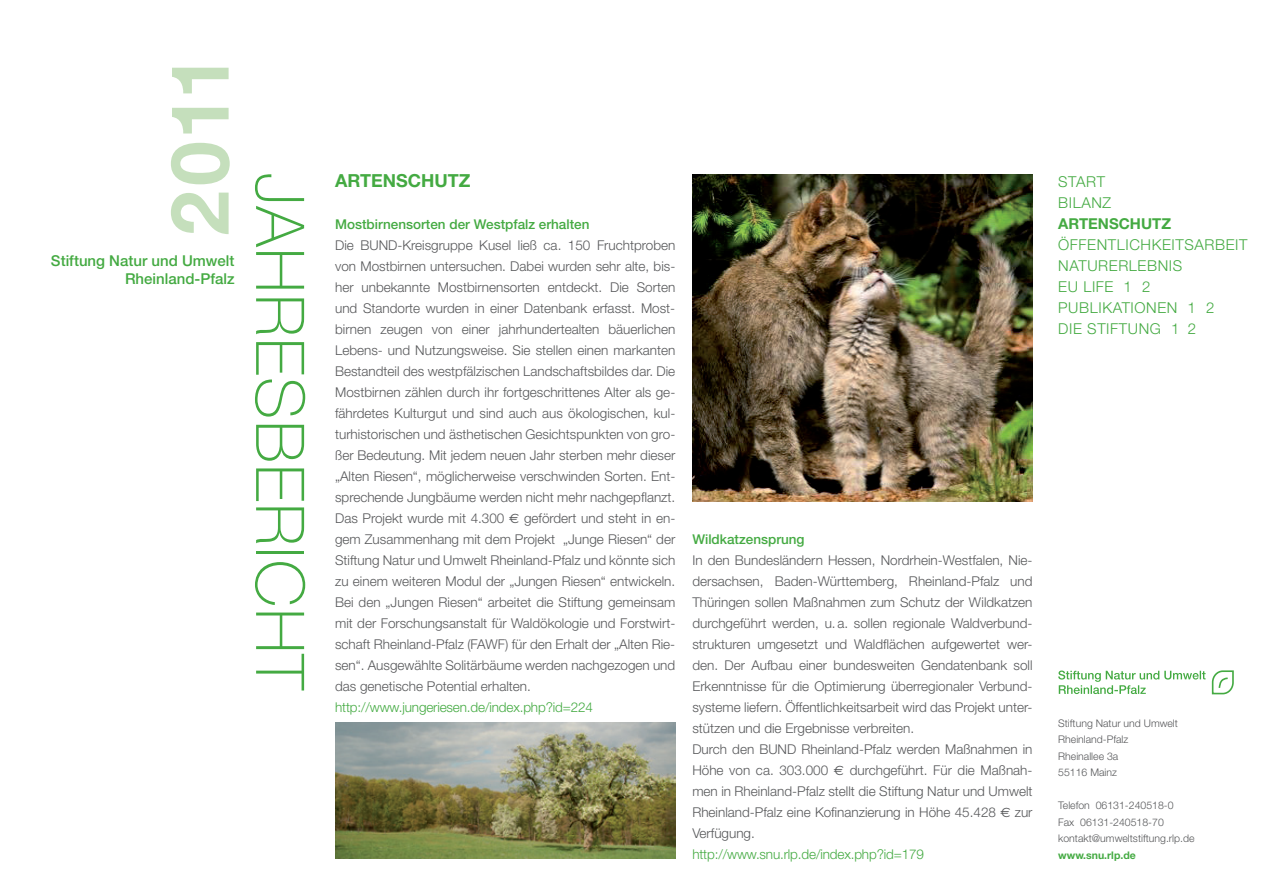
<style>
.page{position:relative;width:1263px;height:893px;background:#fff}
.page>*{position:absolute;margin:0;border:0;box-sizing:border-box;transform-origin:0 0}
.t1{font:700 80.85px "Helvetica Neue";color:#c5dfbc}
.t2{font:100 67.2px "Helvetica Neue";letter-spacing:.02em;color:#44aa42}
.t3{font:700 18px "Helvetica Neue";color:#44aa42}
.t4{font:300 15px/21px "Helvetica Neue";letter-spacing:.04em;color:#44aa42}
.t5{font:500 15px/18px "Helvetica Neue";color:#44aa42;text-align:right}
.t6{font:700 15px "Helvetica Neue";color:#44aa42}
.t7{font:300 13.5px/21px "Helvetica Neue";color:#57585a;text-align:justify}
.t8{font:300 13.5px "Helvetica Neue";letter-spacing:-.01em;color:#44aa42}
.t9{font:500 13.5px "Helvetica Neue";color:#44aa42}
.t10{font:300 10.5px/16.5px "Helvetica Neue";color:#57585a}
.t11{font:700 10.5px "Helvetica Neue";color:#44aa42}
.s1{font-family:"Euro Sans";font-weight:400}
</style>
<div class="page">
<svg style="left:1211px;top:670px;width:23px;height:25px"></svg>
<svg style="left:1058px;top:670px;width:147px;height:24px"></svg>
<img style="left:335px;top:723px;width:340px;height:136px">
<img style="left:692px;top:174px;width:340px;height:328px">
<h1 class="t1" style="left:150px;top:236px;width:183px;rotate:-90deg">2011</h1>
<p class="t5" style="left:51px;top:252px;width:185px">Stiftung Natur und Umwelt<br>Rheinland-Pfalz</p>
<h3 class="t3" style="left:335px;top:169px;width:137px">ARTENSCHUTZ</h3>
<p class="t9" style="left:335px;top:216px;width:256px">Mostbirnensorten der Westpfalz erhalten</p>
<p class="t7" style="left:335px;top:234px;width:342px">Die BUND-Kreisgruppe Kusel ließ ca. 150 Fruchtproben von Mostbirnen untersuchen. Dabei wurden sehr alte, bis&shy;her unbekannte Mostbirnensorten entdeckt. Die Sorten und Standorte wurden in einer Datenbank erfasst. Most&shy;birnen zeugen von einer jahrhundertealten bäuerlichen Lebens- und Nutzungsweise. Sie stellen einen markanten Bestandteil des westpfälzischen Landschaftsbildes dar. Die Mostbirnen zählen durch ihr fortgeschrittenes Alter als ge&shy;fährdetes Kulturgut und sind auch aus ökologischen, kul&shy;turhistorischen und ästhetischen Gesichtspunkten von gro&shy;ßer Bedeutung. Mit jedem neuen Jahr sterben mehr dieser „Alten Riesen“, möglicherweise verschwinden Sorten. Ent&shy;sprechende Jungbäume werden nicht mehr nachgepflanzt.<br>Das Projekt wurde mit 4.300 <span class="s1">E</span> gefördert und steht in en&shy;gem Zusammenhang mit dem Projekt „Junge Riesen“ der Stiftung Natur und Umwelt Rheinland-Pfalz und könnte sich zu einem weiteren Modul der „Jungen Riesen“ entwickeln.<br>Bei den „Jungen Riesen“ arbeitet die Stiftung gemeinsam mit der Forschungsanstalt für Waldökologie und Forstwirt&shy;schaft Rheinland-Pfalz (FAWF) für den Erhalt der „Alten Rie&shy;sen“. Ausgewählte Solitärbäume werden nachgezogen und das genetische Potential erhalten.</p>
<p class="t8" style="left:335px;top:699px;width:259px">http://www.jungeriesen.de/index.php?id=224</p>
<h2 class="t2" style="left:318px;top:173px;width:520px;rotate:90deg">JAHRESBERICHT</h2>
<p class="t4" style="left:1058px;top:171px;width:55px">Start<br>Bilanz</p>
<p class="t6" style="left:1058px;top:214px;width:114px">ARTENSCHUTZ</p>
<p class="t4" style="left:1058px;top:234px;width:187px">öffentlichkeitsarbeit natur</p>
<p class="t4" style="left:1058px;top:255px;width:123px;text-indent:51px">erlebn is eu life 1 2<br>pub</p>
<p class="t4" style="left:1058px;top:297px;width:158px;text-indent:32px">likation en 1 2<br>Die stiftun</p>
<p class="t4" style="left:1150px;top:318px;width:48px">g 1 2</p>
<p class="t9" style="left:692px;top:531px;width:114px">Wildkatzensprung</p>
<p class="t7" style="left:692px;top:549px;width:342px;text-align:left">In den Bundesländern Hessen, Nordrhein-Westfalen, Nie&shy;dersachsen, Baden-Württemberg, Rheinland-Pfalz und Thüringen sollen Maßnahmen zum Schutz der Wildkatzen durchgeführt werden, u.a. sollen regionale Waldverbund&shy;strukturen umgesetzt und Waldflächen aufgewertet wer&shy;den. Der Aufbau einer bundesweiten Gendatenbank soll Erkenntnisse für die Optimierung überregionaler Verbund&shy;systeme liefern. Öffentlichkeitsarbeit wird das Projekt unter&shy;stützen und die Ergebnisse verbreiten.<br>Durch den BUND Rheinland-Pfalz werden Maßnahmen in Höhe von ca. 303.000 <span class="s1">E</span> durchgeführt. Für die Maßnah&shy;men in Rheinland-Pfalz stellt die Stiftung Natur und Umwelt Rheinland-Pfalz eine Kofinanzierung in Höhe 45.428 <span class="s1">E</span> zur Verfügung.</p>
<p class="t8" style="left:692px;top:846px;width:233px">http://www.snu.rlp.de/index.php?id=179</p>
<p class="t10" style="left:1058px;top:715px;width:121px">Stiftung Natur und Umwelt<br>Rheinland-Pfalz<br>Rheinallee 3a<br>55116 Mainz</p>
<p class="t10" style="left:1058px;top:797px;width:138px">Telefon 06131-240518-0<br>Fax 06131-240518-70 kontakt@umweltstiftung.rlp.de</p>
<p class="t11" style="left:1058px;top:849px;width:79px">WWW.SNU.RLP.DE</p>
</div>
